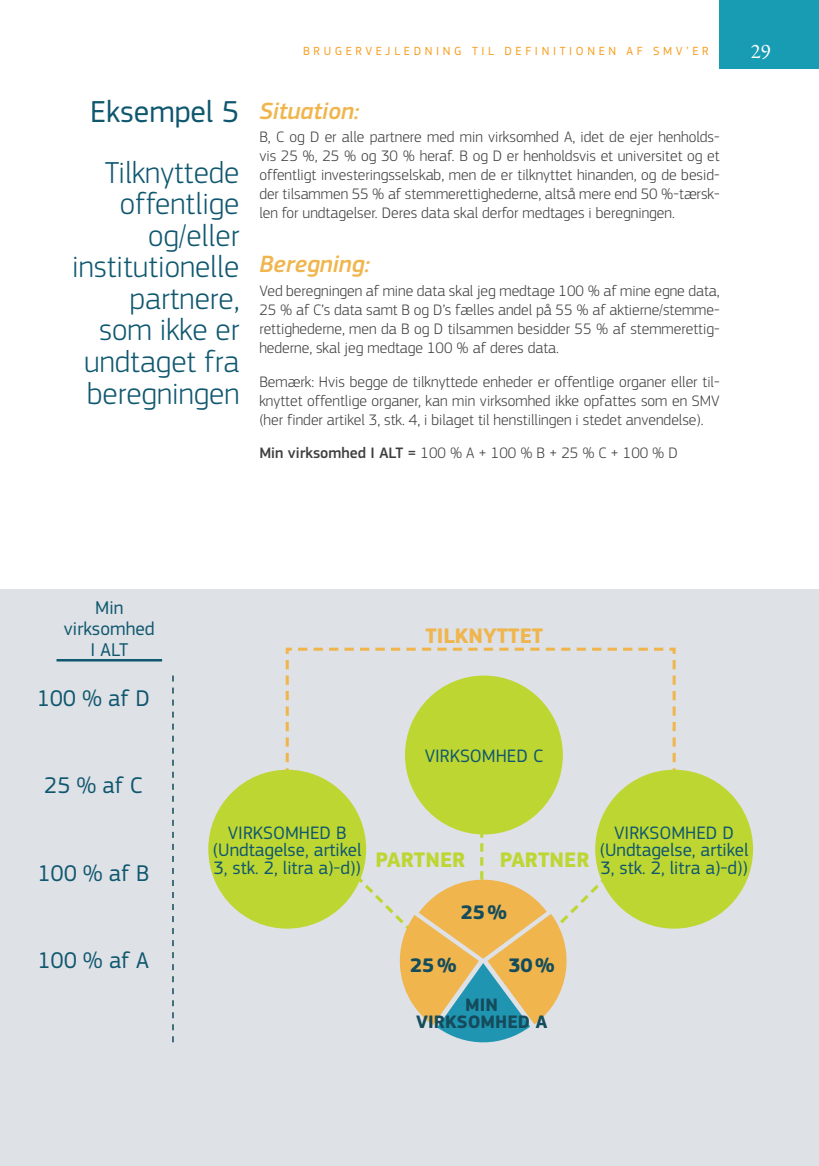
<style>
.page{position:relative;width:819px;height:1166px;background:#fff}
.page>*{position:absolute;margin:0;border:0;box-sizing:border-box;transform-origin:0 0}
.title_2_right_light{font:300 31.5px/31.5px "EC Square Sans Pro";color:#0f576f;text-align:right}
.title_2_right{font:31.5px "EC Square Sans Pro";color:#0f576f}
.title_2_orange{font:italic 500 24.5px "EC Square Sans Pro";color:#f0b54d}
.t1{font:23.62px "EC Square Sans Pro";color:#0f576f}
.t2{font:700 21.88px "EC Square Sans Pro";color:#bdd631}
.t3{font:700 21.88px "EC Square Sans Pro";color:#f0b54d}
.t4{font:21px "Garamond Premr Pro";color:#fff}
.t5{font:700 20.47px "EC Square Sans Pro";color:#154c5c}
.t6{font:19.25px/21px "EC Square Sans Pro";color:#0f576f;text-align:center}
.t7{font:18.72px/17.5px "EC Square Sans Pro";color:#0f576f;text-align:center}
.t8{font:700 18.72px/17.5px "EC Square Sans Pro";color:#154c5c;text-align:center}
.body_nsb{font:300 15.75px/18.9px "EC Square Sans Pro";color:#3e3e3f;text-align:justify}
.body{font:300 15.75px/18.9px "EC Square Sans Pro";color:#3e3e3f;text-align:justify}
.t9{font:12.25px "EC Square Sans Pro";letter-spacing:.295em;color:#f89c1c}
.s1{font-weight:500}
</style>
<div class="page">
<div style="left:719px;top:0;width:100px;height:68px;background:#179cb4"></div>
<div style="left:0;top:590px;width:819px;height:576px;background:#dee1e5"></div>
<hr style="left:56px;top:659px;width:106px;height:2px;background:#0f576f">
<svg style="left:285px;top:647px;width:391px;height:7px"></svg>
<svg style="left:208px;top:660px;width:545px;height:383px"></svg>
<svg style="left:172px;top:675px;width:2px;height:367px"></svg>
<p class="title_2_right" style="left:90px;top:93px;width:151px">Eksempel 5</p>
<p class="title_2_right_light" style="left:72px;top:157px;width:169px">Tilknyttede offentlige og/eller institutionelle partnere, som ikke er undtaget fra beregningen</p>
<p class="t9" style="left:303px;top:44px;width:31px">Bruge</p>
<p class="t9" style="left:355px;top:44px;width:50px">rve jledning</p>
<p class="t9" style="left:472px;top:44px;width:9px">til</p>
<p class="t9" style="left:504px;top:44px;width:11px">definitionen</p>
<p class="t9" style="left:626px;top:44px;width:9px">af</p>
<p class="t9" style="left:653px;top:44px;width:57px">SMV’e r</p>
<h3 class="t4" style="left:750px;top:39px;width:22px">29</h3>
<p class="title_2_orange" style="left:259px;top:96px;width:101px">Situation:</p>
<p class="body_nsb" style="left:259px;top:128px;width:462px">B, C og D er alle partnere med min virksomhed A, idet de ejer henholds&shy;vis 25 %, 25 % og 30 % heraf. B og D er henholdsvis et universitet og et offentligt investeringsselskab, men de er tilknyttet hinanden, og de besid&shy;der tilsammen 55 % af stemmerettighederne, altså mere end 50 %-tærsk&shy;len for undtagelser. Deres data skal derfor medtages i beregningen.</p>
<p class="title_2_orange" style="left:259px;top:250px;width:112px">Beregning:</p>
<p class="body_nsb" style="left:259px;top:281px;width:462px">Ved beregningen af mine data skal jeg medtage 100 % af mine egne data, 25 % af C’s data samt B og D’s fælles andel på 55 % af aktierne/stemme&shy;rettighederne, men da B og D tilsammen besidder 55 % af stemmerettig&shy;hederne, skal jeg medtage 100 % af deres data.</p>
<p class="body" style="left:259px;top:372px;width:462px">Bemærk: Hvis begge de tilknyttede enheder er offentlige organer eller til&shy;knyttet offentlige organer, kan min virksomhed ikke opfattes som en SMV (her finder artikel 3, stk. 4, i bilaget til henstillingen i stedet anvendelse).</p>
<p class="body" style="left:259px;top:444px;width:420px"><span class="s1">Min virksomhed I ALT =</span> 100 % A + 100 % B + 25 % C + 100 % D</p>
<p class="t6" style="left:64px;top:597px;width:92px">Min virksomhed<br>I ALT</p>
<p class="t1" style="left:37px;top:684px;width:115px">100 % af D</p>
<p class="t1" style="left:44px;top:772px;width:100px">25 % af C</p>
<p class="t3" style="left:425px;top:623px;width:119px">TILKNYTTET</p>
<p class="t7" style="left:424px;top:747px;width:120px">VIRKSOMHED C</p>
<p class="t1" style="left:37px;top:859px;width:113px">100 % af B</p>
<p class="t1" style="left:37px;top:946px;width:113px">100 % af A</p>
<p class="t7" style="left:213px;top:824px;width:150px">VIRKSOMHED B (Undtagelse, artikel<br>3, stk. 2, litra a)-d))</p>
<p class="t2" style="left:375px;top:846px;width:91px">PARTNER</p>
<p class="t2" style="left:499px;top:846px;width:91px">PARTNER</p>
<p class="t5" style="left:460px;top:900px;width:48px">25%</p>
<p class="t7" style="left:599px;top:824px;width:150px">VIRKSOMHED D (Undtagelse, artikel<br>3, stk. 2, litra a)-d))</p>
<p class="t5" style="left:410px;top:953px;width:48px">25%</p>
<p class="t8" style="left:416px;top:996px;width:132px">MIN<br>VIRKSOMHED A</p>
<p class="t5" style="left:508px;top:953px;width:48px">30%</p>
</div>
